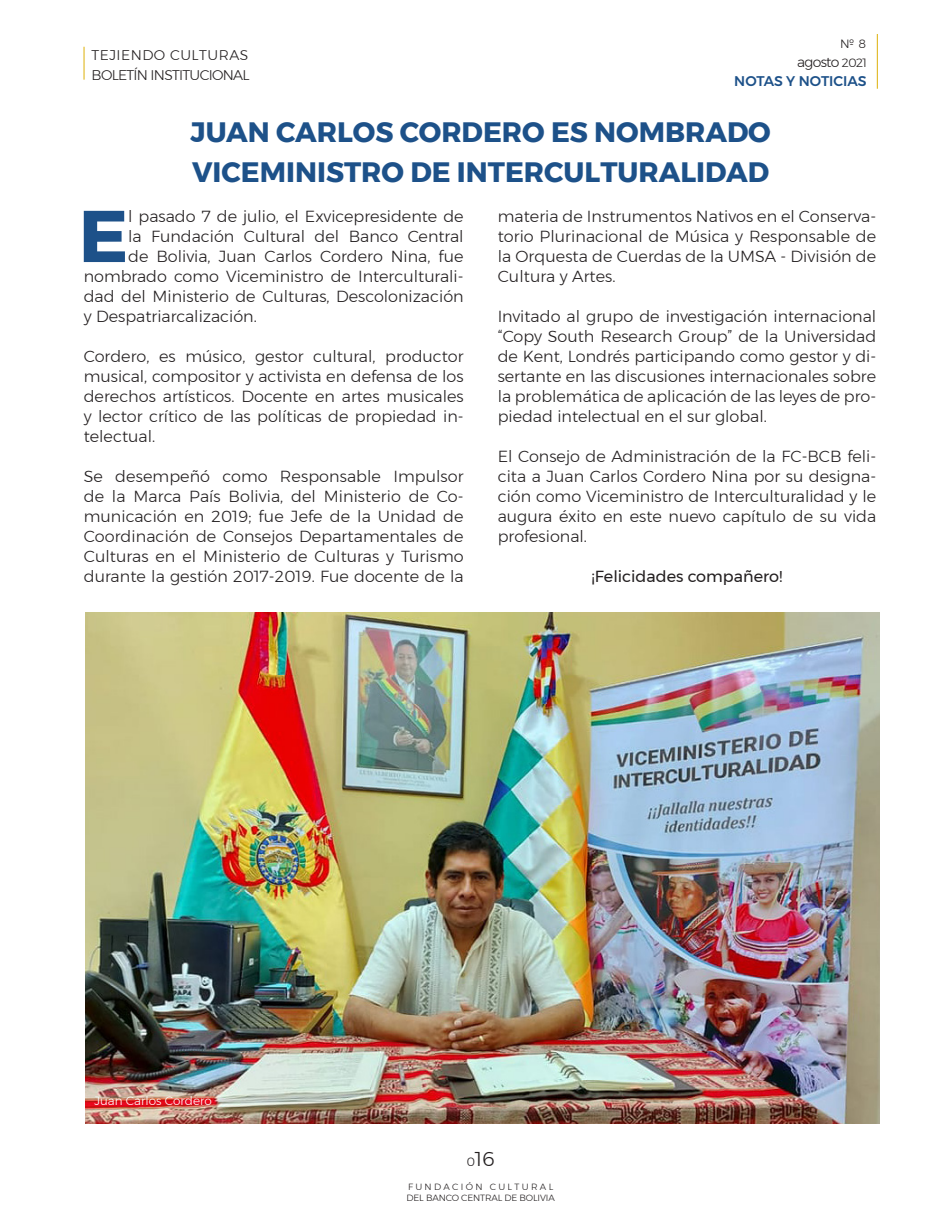
<style>
.page{position:relative;width:933px;height:1224px;background:#fff}
.page>*{position:absolute;margin:0;border:0;box-sizing:border-box;transform-origin:0 0}
.primera_linea{font:700 73px "Montserrat";color:#1d5189}
.título{font:700 28px/40px "Montserrat";color:#1d5189}
.t1{font:300 20px "Montserrat";color:#231f20}
.texto_corrido{font:300 16px/20px "Montserrat";color:#231f20;text-align:justify}
.primera_linea-2{font:300 16px "Montserrat";color:#231f20}
.texto_corrido-2{font:16px "Montserrat";color:#231f20}
.t2{font:300 14px "Montserrat";letter-spacing:-.05em;color:#231f20}
.t3{font:300 14px "Montserrat";letter-spacing:.035em;color:#231f20}
.t4{font:500 14px "Montserrat";color:#1d5189}
.pie_de_foto{font:300 12px "Montserrat";color:#fff}
.t5{font:300 12px "Montserrat";color:#231f20}
.t6{font:300 9px/10.8px "Montserrat";letter-spacing:-.015em;color:#231f20}
.s1{font-size:12px}
</style>
<div class="page">
<hr style="left:84px;top:47px;width:1px;height:33px;background:#ddb008">
<hr style="left:877px;top:34px;width:1px;height:55px;background:#ddb008">
<img style="left:85px;top:612px;width:795px;height:512px">
<p class="t3" style="left:92px;top:45px;width:158px">TEJIENDO CULTURAS</p>
<p class="t2" style="left:92px;top:64px;width:160px">BOLETÍN INSTITUCIONAL</p>
<p class="t5" style="left:840px;top:35px;width:28px">№ 8</p>
<p class="t2" style="left:797px;top:51px;width:71px">agosto <span class="s1">2021</span></p>
<p class="t4" style="left:734px;top:70px;width:134px">NOTAS Y NOTICIAS</p>
<p class="título" style="left:191px;top:112px;width:581px">JUAN CARLOS CORDERO ES NOMBRADO<br>VICEMINISTRO DE INTERCULTURALIDAD</p>
<p class="primera_linea" style="left:79px;top:178px;width:51px">E</p>
<p class="primera_linea-2" style="left:128px;top:204px;width:337px">l pasado 7 de julio, el Exvicepresidente de</p>
<p class="primera_linea-2" style="left:128px;top:224px;width:337px">la Fundación Cultural del Banco Central</p>
<p class="primera_linea-2" style="left:128px;top:244px;width:337px">de Bolivia, Juan Carlos Cordero Nina, fue</p>
<p class="primera_linea-2" style="left:84px;top:264px;width:381px">nombrado como Viceministro de Interculturali-</p>
<p class="primera_linea-2" style="left:84px;top:284px;width:381px">dad del Ministerio de Culturas, Descolonización</p>
<p class="primera_linea-2" style="left:84px;top:304px;width:174px">y Despatriarcalización.</p>
<p class="texto_corrido" style="left:84px;top:346px;width:381px">Cordero, es músico, gestor cultural, productor musical, compositor y activista en defensa de los derechos artísticos. Docente en artes musicales y lector crítico de las políticas de propiedad in&shy;telectual.</p>
<p class="texto_corrido" style="left:84px;top:466px;width:381px">Se desempeñó como Responsable Impulsor de la Marca País Bolivia, del Ministerio de Co&shy;municación en 2019; fue Jefe de la Unidad de Coordinación de Consejos Departamentales de Culturas en el Ministerio de Culturas y Turismo durante la gestión 2017-2019. Fue docente de la</p>
<p class="texto_corrido" style="left:497px;top:206px;width:380px">materia de Instrumentos Nativos en el Conserva&shy;torio Plurinacional de Música y Responsable de la Orquesta de Cuerdas de la UMSA - División de Cultura y Artes.</p>
<p class="texto_corrido" style="left:497px;top:306px;width:380px">Invitado al grupo de investigación internacional “Copy South Research Group” de la Universidad de Kent, Londrés participando como gestor y di&shy;sertante en las discusiones internacionales sobre la problemática de aplicación de las leyes de pro&shy;piedad intelectual en el sur global.</p>
<p class="texto_corrido" style="left:497px;top:446px;width:380px">El Consejo de Administración de la FC-BCB feli&shy;cita a Juan Carlos Cordero Nina por su designa&shy;ción como Viceministro de Interculturalidad y le augura éxito en este nuevo capítulo de su vida profesional.</p>
<p class="texto_corrido-2" style="left:591px;top:564px;width:192px">¡Felicidades compañero!</p>
<p class="pie_de_foto" style="left:94px;top:1092px;width:119px">Juan Carlos Cordero</p>
<p class="t1" style="left:466px;top:1144px;width:30px"><span class="s1">0</span>16</p>
<p class="t6" style="left:406px;top:1181px;width:150px">FUNDACIÓN CULTURAL<br>DEL BANCO CENTRAL DE BOLIVIA</p>
</div>
